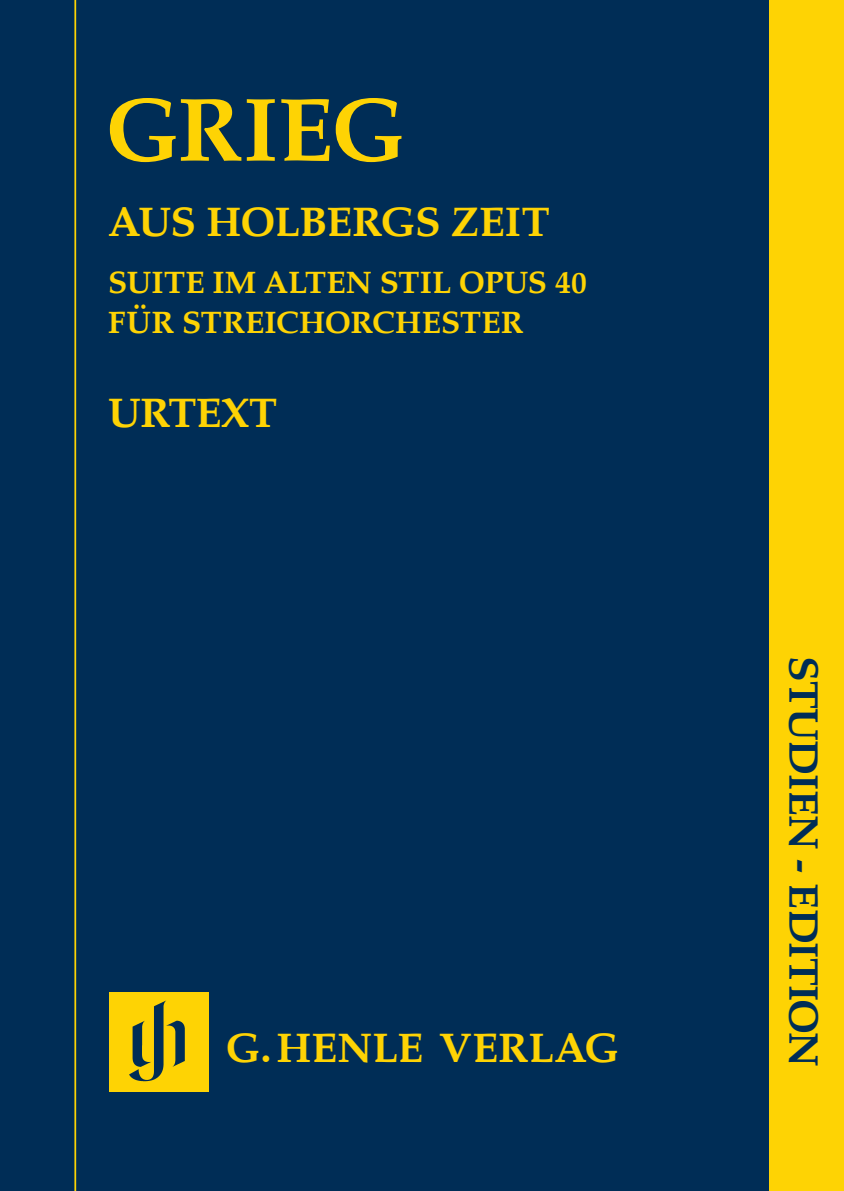
<style>
.page{position:relative;width:844px;height:1191px;background:#fff}
.page>*{position:absolute;margin:0;border:0;box-sizing:border-box;transform-origin:0 0}
.t1{font:700 90.12px "Palatino";letter-spacing:-.01em;color:#fed304}
.t2{font:700 42px "Palatino";letter-spacing:-.01em;color:#fed304}
.t3{font:700 42px "Palatino";letter-spacing:-.02em;color:#002d56}
.t4{font:700 31.5px/39.7px "Palatino";letter-spacing:.005em;color:#fed304}
</style>
<div class="page">
<div style="left:0;top:0;width:843px;height:1191px;background:#002d56"></div>
<hr style="left:74px;top:0;width:2px;height:1191px;background:#fed304">
<div style="left:769px;top:0;width:74px;height:1191px;background:#fed304"></div>
<img style="left:109px;top:992px;width:99px;height:99px">
<h1 class="t1" style="left:106px;top:77px;width:302px">GRIEG</h1>
<h2 class="t2" style="left:108px;top:197px;width:443px">AUS HOLBERGS ZEIT</h2>
<p class="t4" style="left:108px;top:263px;width:480px">SUITE IM ALTEN STIL OPUS 40<br>FÜR STREICHORCHESTER</p>
<h2 class="t2" style="left:108px;top:388px;width:170px">URTEXT</h2>
<h2 class="t2" style="left:226px;top:1023px;width:395px">G.HENLE VERLAG</h2>
<h2 class="t3" style="left:828px;top:656px;width:412px;rotate:90deg">STUDIEN - EDITION</h2>
</div>
